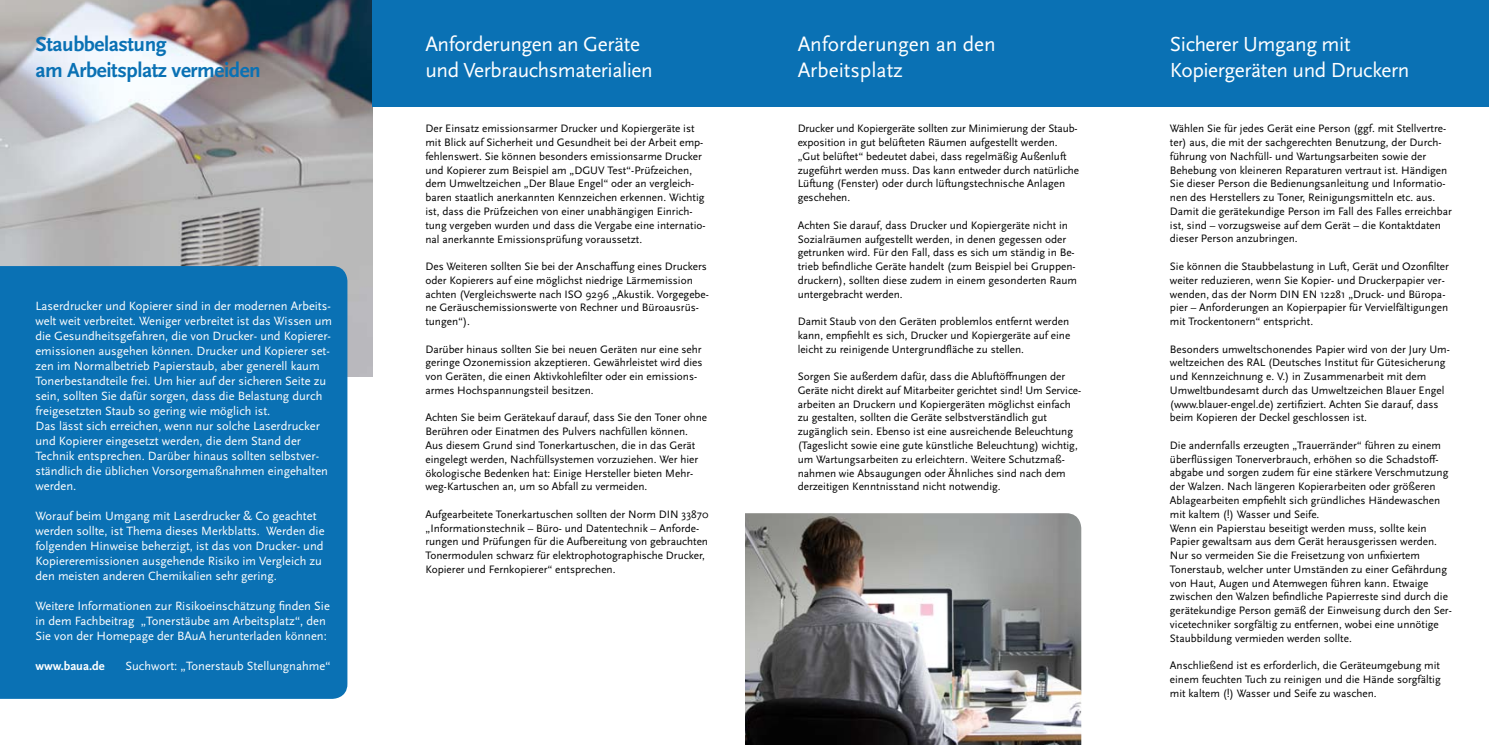
<style>
.page{position:relative;width:1489px;height:745px;background:#fff}
.page>*{position:absolute;margin:0;border:0;box-sizing:border-box;transform-origin:0 0}
.t1{font:21.25px/25.5px "Scala Sans Pro";letter-spacing:-.02em;color:#fff}
.t2{font:700 21.25px/25.5px "Scala Sans Pro";letter-spacing:-.02em;color:#0a71b4}
.t3{font:21.25px/25.5px "Scala Sans Pro";color:#fff}
.t4{font:12.5px/15px "Scala Sans Pro";color:#fff}
.t5{font:700 12.5px "Scala Sans Pro";color:#fff}
.t6{font:11.25px/13.8px "Scala Sans Pro";color:#000}
</style>
<div class="page">
<img style="left:0;top:0;width:372px;height:376px">
<div style="left:0;top:266px;width:347px;height:432px;background:#0a71b4"></div>
<img style="left:745px;top:513px;width:336px;height:231px">
<div style="left:372px;top:0;width:1116px;height:106px;background:#0a71b4"></div>
<h1 class="t2" style="left:35px;top:31px;width:227px">Staubbelastung<br>am Arbeitsplatz vermeiden</h1>
<h1 class="t1" style="left:425px;top:31px;width:229px">Anforderungen an Geräte und Verbrauchsmaterialien</h1>
<h1 class="t3" style="left:797px;top:31px;width:200px">Anforderungen an den<br>Arbeitsplatz</h1>
<h1 class="t1" style="left:1169px;top:31px;width:241px">Sicherer Umgang mit<br>Kopiergeräten und Druckern</h1>
<p class="t4" style="left:35px;top:298px;width:298px">Laserdrucker und Kopierer sind in der modernen Arbeits&shy;welt weit verbreitet. Weniger verbreitet ist das Wissen um die Gesundheitsgefahren, die von Drucker- und Kopierer&shy;emissionen ausgehen können. Drucker und Kopierer set&shy;zen im Normalbetrieb Papierstaub, aber generell kaum Tonerbestandteile frei. Um hier auf der sicheren Seite zu sein, sollten Sie dafür sorgen, dass die Belastung durch freigesetzten Staub so gering wie möglich ist.<br>Das lässt sich erreichen, wenn nur solche Laserdrucker und Kopierer eingesetzt werden, die dem Stand der Technik entsprechen. Darüber hinaus sollten selbstver&shy;ständlich die üblichen Vorsorgemaßnahmen eingehalten werden.</p>
<p class="t4" style="left:35px;top:508px;width:290px">Worauf beim Umgang mit Laserdrucker &amp; Co geachtet werden sollte, ist Thema dieses Merkblatts. Werden die folgenden Hinweise beherzigt, ist das von Drucker- und Kopiereremissionen ausgehende Risiko im Vergleich zu den meisten anderen Chemikalien sehr gering.</p>
<p class="t4" style="left:35px;top:598px;width:296px">Weitere Informationen zur Risikoeinschätzung finden Sie in dem Fachbeitrag „Tonerstäube am Arbeitsplatz“, den<br>Sie von der Homepage der BAuA herunterladen können:</p>
<p class="t5" style="left:35px;top:658px;width:71px">www.baua.de</p>
<p class="t4" style="left:125px;top:658px;width:207px">Suchwort: „Tonerstaub Stellungnahme“</p>
<p class="t6" style="left:425px;top:122px;width:282px">Der Einsatz emissionsarmer Drucker und Kopiergeräte ist mit Blick auf Sicherheit und Gesundheit bei der Arbeit emp&shy;fehlenswert. Sie können besonders emissionsarme Drucker und Kopierer zum Beispiel am „DGUV Test“-Prüfzeichen, dem Umweltzeichen „Der Blaue Engel“ oder an vergleich&shy;baren staatlich anerkannten Kennzeichen erkennen. Wichtig ist, dass die Prüfzeichen von einer unabhängigen Einrich&shy;tung vergeben wurden und dass die Vergabe eine internatio&shy;nal anerkannte Emissionsprüfung voraussetzt.</p>
<p class="t6" style="left:425px;top:259px;width:285px">Des Weiteren sollten Sie bei der Anschaffung eines Druckers oder Kopierers auf eine möglichst niedrige Lärmemission achten (Vergleichswerte nach ISO 9296 „Akustik. Vorgegebe&shy;ne Geräuschemissionswerte von Rechner und Büroausrüs&shy;tungen“).</p>
<p class="t6" style="left:425px;top:342px;width:278px">Darüber hinaus sollten Sie bei neuen Geräten nur eine sehr geringe Ozonemission akzeptieren. Gewährleistet wird dies von Geräten, die einen Aktivkohlefilter oder ein emissions&shy;armes Hochspannungsteil besitzen.</p>
<p class="t6" style="left:425px;top:410px;width:283px">Achten Sie beim Gerätekauf darauf, dass Sie den Toner ohne Berühren oder Einatmen des Pulvers nachfüllen können.<br>Aus diesem Grund sind Tonerkartuschen, die in das Gerät eingelegt werden, Nachfüllsystemen vorzuziehen. Wer hier ökologische Bedenken hat: Einige Hersteller bieten Mehr&shy;weg-Kartuschen an, um so Abfall zu vermeiden.</p>
<p class="t6" style="left:425px;top:507px;width:284px">Aufgearbeitete Tonerkartuschen sollten der Norm DIN 33870 „Informationstechnik – Büro- und Datentechnik – Anforde&shy;rungen und Prüfungen für die Aufbereitung von gebrauchten Tonermodulen schwarz für elektrophotographische Drucker, Kopierer und Fernkopierer“ entsprechen.</p>
<p class="t6" style="left:797px;top:122px;width:283px">Drucker und Kopiergeräte sollten zur Minimierung der Staub&shy;exposition in gut belüfteten Räumen aufgestellt werden. „Gut belüftet“ bedeutet dabei, dass regelmäßig Außenluft zugeführt werden muss. Das kann entweder durch natürliche Lüftung (Fenster) oder durch lüftungstechnische Anlagen geschehen.</p>
<p class="t6" style="left:797px;top:218px;width:281px">Achten Sie darauf, dass Drucker und Kopiergeräte nicht in Sozialräumen aufgestellt werden, in denen gegessen oder getrunken wird. Für den Fall, dass es sich um ständig in Be&shy;trieb befindliche Geräte handelt (zum Beispiel bei Gruppen&shy;druckern), sollten diese zudem in einem gesonderten Raum untergebracht werden.</p>
<p class="t6" style="left:797px;top:314px;width:274px;text-align:justify">Damit Staub von den Geräten problemlos entfernt werden kann, empfiehlt es sich, Drucker und Kopiergeräte auf eine leicht zu reinigende Untergrundfläche zu stellen.</p>
<p class="t6" style="left:797px;top:369px;width:285px">Sorgen Sie außerdem dafür, dass die Abluftöffnungen der Geräte nicht direkt auf Mitarbeiter gerichtet sind! Um Service&shy;arbeiten an Druckern und Kopiergeräten möglichst einfach zu gestalten, sollten die Geräte selbstverständlich gut zugänglich sein. Ebenso ist eine ausreichende Beleuchtung (Tageslicht sowie eine gute künstliche Beleuchtung) wichtig, um Wartungsarbeiten zu erleichtern. Weitere Schutzmaß&shy;nahmen wie Absaugungen oder Ähnliches sind nach dem derzeitigen Kenntnisstand nicht notwendig.</p>
<p class="t6" style="left:1169px;top:122px;width:283px">Wählen Sie für jedes Gerät eine Person (ggf. mit Stellvertre&shy;ter) aus, die mit der sachgerechten Benutzung, der Durch&shy;führung von Nachfüll- und Wartungsarbeiten sowie der Behebung von kleineren Reparaturen vertraut ist. Händigen Sie dieser Person die Bedienungsanleitung und Informatio&shy;nen des Herstellers zu Toner, Reinigungsmitteln etc. aus.<br>Damit die gerätekundige Person im Fall des Falles erreichbar ist, sind – vorzugsweise auf dem Gerät – die Kontaktdaten dieser Person anzubringen.</p>
<p class="t6" style="left:1169px;top:259px;width:280px">Sie können die Staubbelastung in Luft, Gerät und Ozonfilter weiter reduzieren, wenn Sie Kopier- und Druckerpapier ver&shy;wenden, das der Norm DIN EN 12281 „Druck- und Büropa&shy;pier – Anforderungen an Kopierpapier für Vervielfältigungen mit Trockentonern“ entspricht.</p>
<p class="t6" style="left:1169px;top:342px;width:281px">Besonders umweltschonendes Papier wird von der Jury Um&shy;weltzeichen des RAL (Deutsches Institut für Gütesicherung und Kennzeichnung e. V.) in Zusammenarbeit mit dem Umweltbundesamt durch das Umweltzeichen Blauer Engel (www.blauer-engel.de) zertifiziert. Achten Sie darauf, dass beim Kopieren der Deckel geschlossen ist.</p>
<p class="t6" style="left:1169px;top:438px;width:283px">Die andernfalls erzeugten „Trauerränder“ führen zu einem überflüssigen Tonerverbrauch, erhöhen so die Schadstoff&shy;abgabe und sorgen zudem für eine stärkere Verschmutzung der Walzen. Nach längeren Kopierarbeiten oder größeren Ablagearbeiten empfiehlt sich gründliches Händewaschen mit kaltem (!) Wasser und Seife.<br>Wenn ein Papierstau beseitigt werden muss, sollte kein Papier gewaltsam aus dem Gerät herausgerissen werden.<br>Nur so vermeiden Sie die Freisetzung von unfixiertem Tonerstaub, welcher unter Umständen zu einer Gefährdung von Haut, Augen und Atemwegen führen kann. Etwaige zwischen den Walzen befindliche Papierreste sind durch die gerätekundige Person gemäß der Einweisung durch den Ser&shy;vicetechniker sorgfältig zu entfernen, wobei eine unnötige Staubbildung vermieden werden sollte.</p>
<p class="t6" style="left:1169px;top:658px;width:272px;text-align:justify">Anschließend ist es erforderlich, die Geräteumgebung mit einem feuchten Tuch zu reinigen und die Hände sorgfältig mit kaltem (!) Wasser und Seife zu waschen.</p>
</div>
